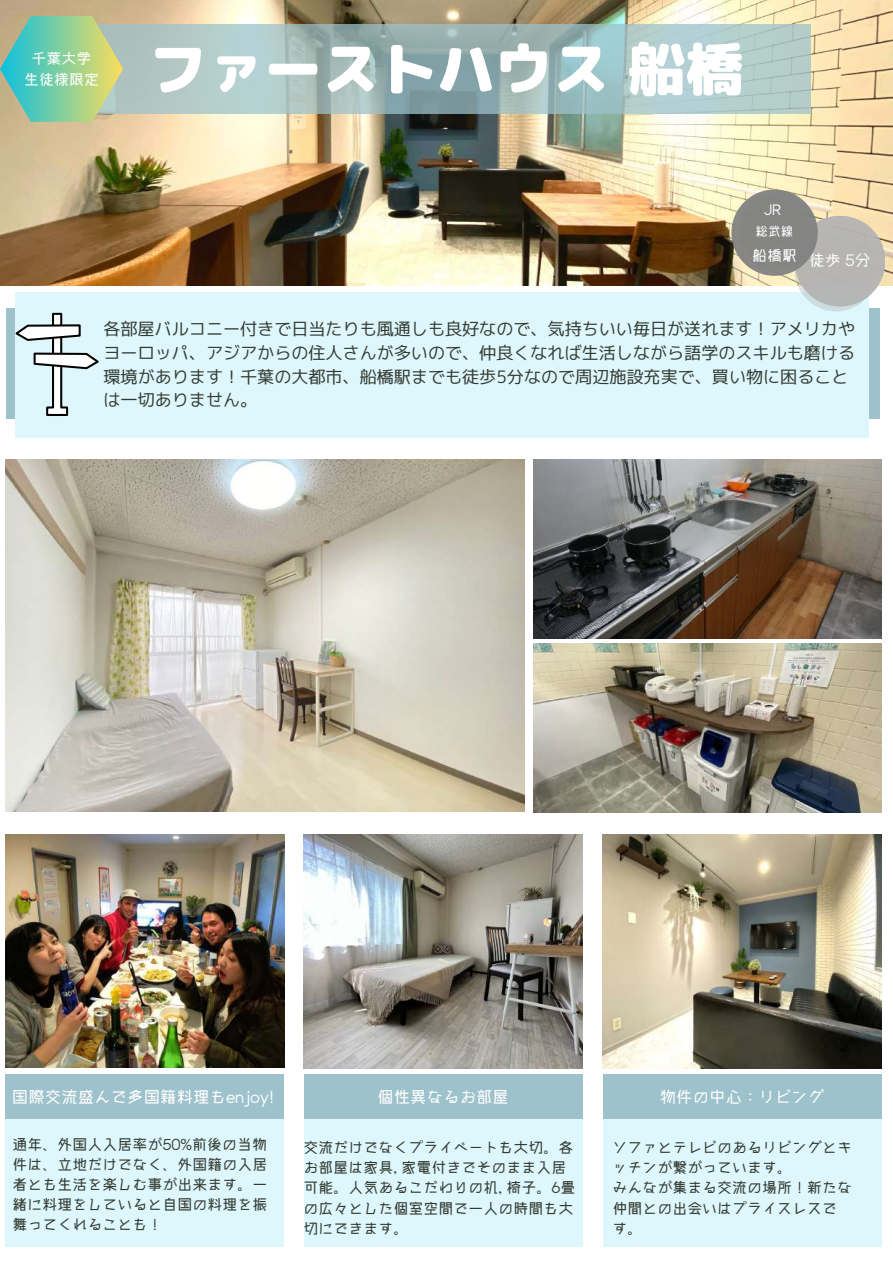
<style>
.page{position:relative;width:893px;height:1264px;background:#fff}
.page>*{position:absolute;margin:0;border:0;box-sizing:border-box;transform-origin:0 0}
.t1{font:57.6px "rounded mplus 1 p black";color:#fff}
.t2{font:17.1px/23.5px "mplus 1 p regular";color:#343b31}
.t3{font:16.5px "Makinas 4 Flat";color:#fff}
.t4{font:15.75px "Makinas 4 Flat";color:#fff}
.t5{font:15px/20.2px "Makinas 4 Flat";color:#343b31}
.t6{font:15px/20.2px "Makinas 4 Flat";color:#fff;text-align:center}
.t7{font:14.25px "Makinas 4 Flat";color:#fff}
.t8{font:12.75px "Makinas 4 Flat";color:#fff}
</style>
<div class="page">
<div style="left:7px;top:308px;width:872px;height:110px;background:#9dc2cb"></div>
<div style="left:16px;top:292px;width:852px;height:145px;background:#ddf7fd"></div>
<img style="left:0;top:0;width:892px;height:286px">
<svg style="left:123px;top:24px;width:688px;height:90px;background:#a4bfbe"></svg>
<img style="left:5px;top:459px;width:519px;height:352px">
<svg style="left:16px;top:313px;width:83px;height:103px"></svg>
<div style="left:5px;top:1074px;width:279px;height:172px;background:#ddf7fd"></div>
<div style="left:5px;top:1074px;width:278px;height:45px;background:#9dc2cb"></div>
<div style="left:304px;top:1074px;width:278px;height:172px;background:#ddf7fd"></div>
<div style="left:304px;top:1074px;width:278px;height:45px;background:#9dc2cb"></div>
<div style="left:602px;top:1074px;width:279px;height:172px;background:#ddf7fd"></div>
<div style="left:602px;top:1074px;width:279px;height:45px;background:#9dc2cb"></div>
<img style="left:533px;top:643px;width:348px;height:169px">
<img style="left:5px;top:834px;width:279px;height:233px">
<img style="left:304px;top:834px;width:278px;height:234px">
<img style="left:602px;top:834px;width:279px;height:234px">
<svg style="left:794px;top:228px;width:83px;height:83px"></svg>
<div style="left:794px;top:216px;width:91px;height:90px;background:#b4b4b4;border-radius:50%"></div>
<div style="left:731px;top:189px;width:86px;height:87px;background:#828282;border-radius:50%"></div>
<img style="left:533px;top:459px;width:348px;height:179px">
<svg style="left:0;top:16px;width:123px;height:106px;background:#92c89c"></svg>
<p class="t6" style="left:24px;top:49px;width:76px">千葉大学生徒様限定</p>
<h1 class="t1" style="left:149px;top:28px;width:596px">ファーストハウス船橋</h1>
<p class="t7" style="left:763px;top:202px;width:19px">JR</p>
<p class="t6" style="left:752px;top:245px;width:46px">船橋駅</p>
<p class="t8" style="left:755px;top:224px;width:40px">総武線</p>
<p class="t4" style="left:809px;top:252px;width:63px">徒歩 5分</p>
<p class="t2" style="left:103px;top:317px;width:753px">各部屋バルコニー付きで日当たりも風通しも良好なので、気持ちいい毎日が送れます！アメリカやヨーロッパ、アジアからの住人さんが多いので、仲良くなれば生活しながら語学のスキルも磨ける環境があります！千葉の大都市、船橋駅までも徒歩5分なので周辺施設充実で、買い物に困ることは一切ありません。</p>
<p class="t3" style="left:12px;top:1088px;width:263px">国際交流盛んで多国籍料理もenjoy!</p>
<p class="t5" style="left:12px;top:1133px;width:256px">通年、外国人入居率が50%前後の当物件は、立地だけでなく、外国籍の入居者とも生活を楽しむ事が出来ます。一緒に料理をしていると自国の料理を振舞ってくれることも！</p>
<p class="t3" style="left:377px;top:1088px;width:133px">個性異なるお部屋</p>
<p class="t5" style="left:303px;top:1137px;width:273px">交流だけでなくプライベートも大切。各お部屋は家具, 家電付きでそのまま入居可能。人気あるこだわりの机, 椅子。6畳の広々とした個室空間で一人の時間も大切にできます。</p>
<p class="t3" style="left:659px;top:1088px;width:166px">物件の中心：リビング</p>
<p class="t5" style="left:612px;top:1137px;width:241px">ソファとテレビのあるリビングとキッチンが繋がっています。<br>みんなが集まる交流の場所！新たな仲間との出会いはプライスレスです。</p>
</div>
